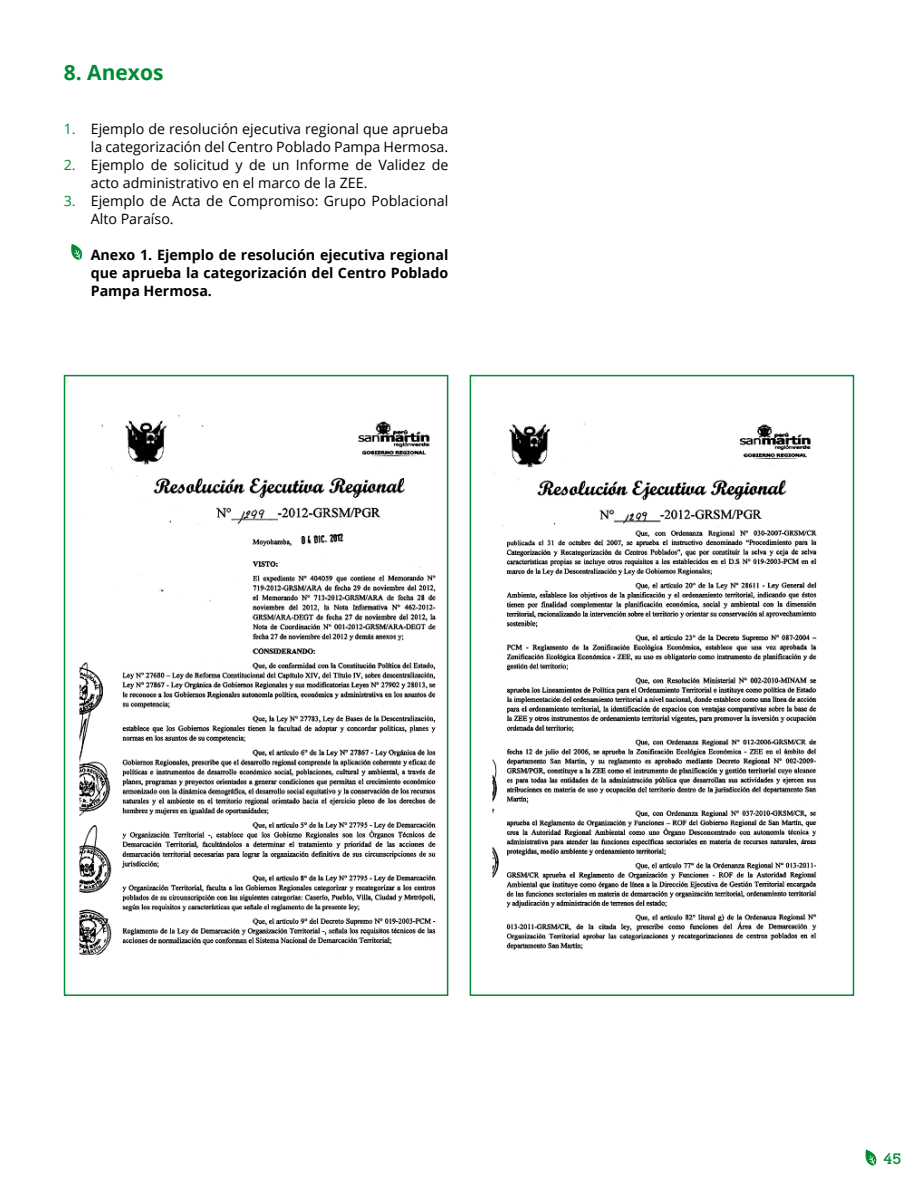
<style>
.page{position:relative;width:918px;height:1188px;background:#fff}
.page>*{position:absolute;margin:0;border:0;box-sizing:border-box;transform-origin:0 0}
.t1{font:700 21px "Open Sans";color:#008b35}
.t2{font:15px "Calvert";color:#008b35}
.t3{font:14.25px/18px "Open Sans";color:#000}
.t4{font:700 14.25px/18px "Open Sans";color:#000;text-align:justify}
.s1{color:#008b35}
</style>
<div class="page">
<svg style="left:865px;top:1150px;width:12px;height:16px"></svg>
<svg style="left:71px;top:244px;width:12px;height:16px"></svg>
<div style="left:64px;top:375px;width:384px;height:621px;border:2px solid #008b35"></div>
<div style="left:470px;top:375px;width:384px;height:621px;border:2px solid #008b35"></div>
<img style="left:79px;top:414px;width:357px;height:541px">
<img style="left:492px;top:423px;width:325px;height:528px">
<h1 class="t1" style="left:64px;top:57px;width:101px">8. Anexos</h1>
<p class="t3" style="left:64px;top:119px;width:386px;text-align:right"><span class="s1">1.</span> Ejemplo de resolución ejecutiva regional que aprueba la categorización del Centro Poblado Pampa Hermosa.</p>
<p class="t3" style="left:91px;top:155px;width:359px;text-indent:-27px"><span class="s1">2.</span> Ejemplo de solicitud y de un Informe de Validez de acto administrativo en el marco de la ZEE.</p>
<p class="t3" style="left:91px;top:191px;width:359px;text-indent:-27px"><span class="s1">3.</span> Ejemplo de Acta de Compromiso: Grupo Poblacional<br>Alto Paraíso.</p>
<p class="t4" style="left:91px;top:245px;width:359px">Anexo 1. Ejemplo de resolución ejecutiva regional que aprueba la categorización del Centro Poblado Pampa Hermosa.</p>
<p class="t2" style="left:883px;top:1150px;width:19px">45</p>
</div>
